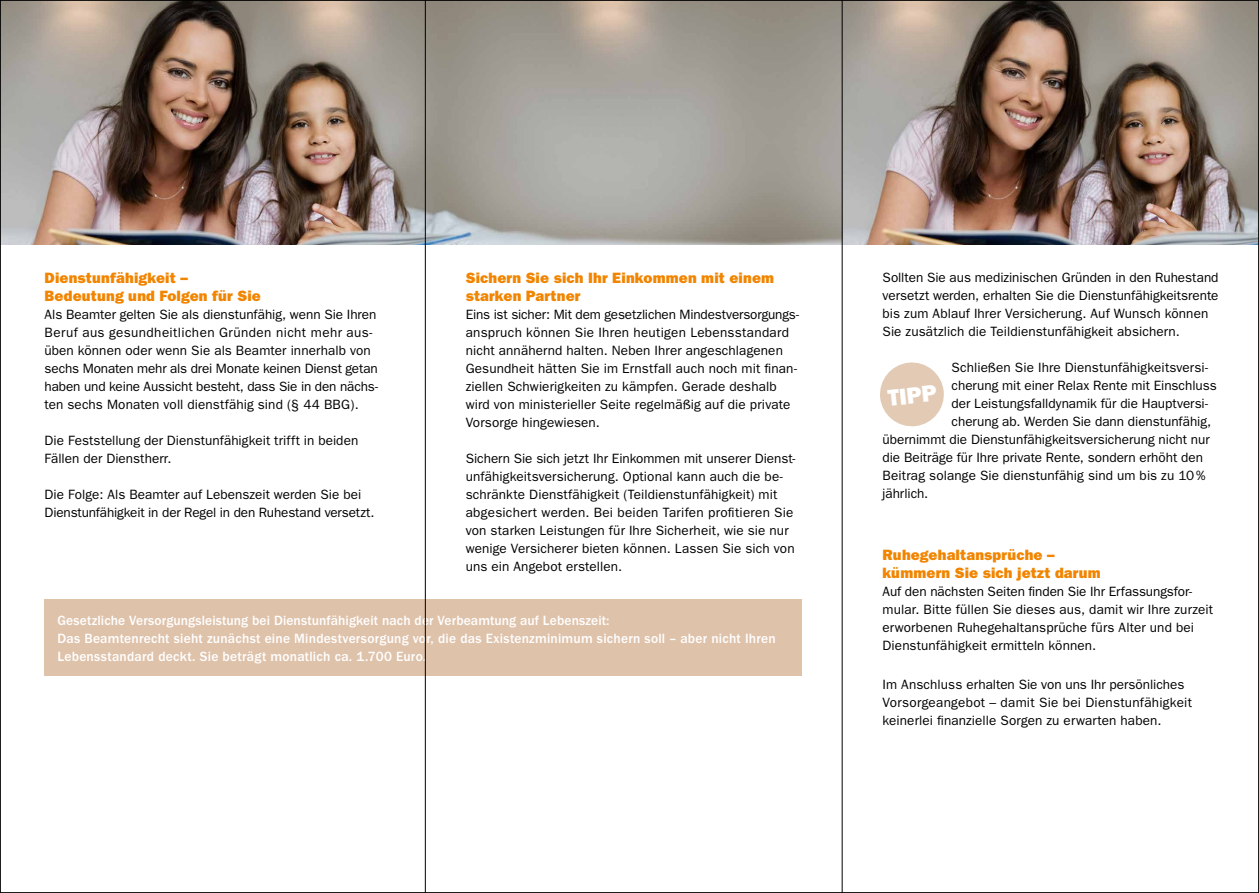
<style>
.page{position:relative;width:1259px;height:893px;background:#fff}
.page>*{position:absolute;margin:0;border:0;box-sizing:border-box;transform-origin:0 0}
.t1{font:800 23.25px "Franklin Gothic";color:#fff}
.t2{font:800 15px/18px "Franklin Gothic";letter-spacing:.01em;color:#f18500}
.t3{font:13.5px/18px "Franklin Gothic";letter-spacing:.005em;color:#000}
.t4{font:500 13.5px/18px "Franklin Gothic AXA";letter-spacing:.015em;color:#fff}
</style>
<div class="page">
<img style="left:2px;top:2px;width:1255px;height:242px">
<svg style="left:880px;top:362px;width:64px;height:65px"></svg>
<div style="left:45px;top:600px;width:756px;height:76px;background:#dfc2aa"></div>
<hr style="left:425px;top:0;width:1px;height:893px;background:#000">
<hr style="left:842px;top:0;width:1px;height:893px;background:#000">
<p class="t2" style="left:45px;top:269px;width:218px">Dienstunfähigkeit –<br>Bedeutung und Folgen für Sie</p>
<p class="t3" style="left:45px;top:306px;width:335px">Als Beamter gelten Sie als dienstunfähig, wenn Sie Ihren Beruf aus gesundheitlichen Gründen nicht mehr aus&shy;üben können oder wenn Sie als Beamter innerhalb von sechs Monaten mehr als drei Monate keinen Dienst getan haben und keine Aussicht besteht, dass Sie in den nächs&shy;ten sechs Monaten voll dienstfähig sind (§ 44 BBG).</p>
<p class="t3" style="left:45px;top:432px;width:315px">Die Feststellung der Dienstunfähigkeit trifft in beiden<br>Fällen der Dienstherr.</p>
<p class="t3" style="left:45px;top:486px;width:331px">Die Folge: Als Beamter auf Lebenszeit werden Sie bei<br>Dienstunfähigkeit in der Regel in den Ruhestand versetzt.</p>
<p class="t2" style="left:466px;top:269px;width:310px">Sichern Sie sich Ihr Einkommen mit einem starken Partner</p>
<p class="t3" style="left:466px;top:306px;width:335px">Eins ist sicher: Mit dem gesetzlichen Mindestversorgungs&shy;anspruch können Sie Ihren heutigen Lebensstandard nicht annähernd halten. Neben Ihrer angeschlagenen Gesundheit hätten Sie im Ernstfall auch noch mit finan&shy;ziellen Schwierigkeiten zu kämpfen. Gerade deshalb wird von ministerieller Seite regelmäßig auf die private Vorsorge hingewiesen.</p>
<p class="t3" style="left:466px;top:450px;width:331px">Sichern Sie sich jetzt Ihr Einkommen mit unserer Dienst&shy;unfähigkeitsversicherung. Optional kann auch die be&shy;schränkte Dienstfähigkeit (Teildienstunfähigkeit) mit abgesichert werden. Bei beiden Tarifen profitieren Sie von starken Leistungen für Ihre Sicherheit, wie sie nur wenige Versicherer bieten können. Lassen Sie sich von uns ein Angebot erstellen.</p>
<p class="t4" style="left:57px;top:611px;width:720px">Gesetzliche Versorgungsleistung bei Dienstunfähigkeit nach der Verbeamtung auf Lebenszeit:<br>Das Beamtenrecht sieht zunächst eine Mindestversorgung vor, die das Existenzminimum sichern soll – aber nicht Ihren<br>Lebensstandard deckt. Sie beträgt monatlich ca. 1.700 Euro.</p>
<p class="t3" style="left:882px;top:269px;width:337px">Sollten Sie aus medizinischen Gründen in den Ruhestand versetzt werden, erhalten Sie die Dienstunfähigkeitsrente bis zum Ablauf Ihrer Versicherung. Auf Wunsch können Sie zusätzlich die Teildienstunfähigkeit absichern.</p>
<p class="t3" style="left:951px;top:359px;width:258px">Schließen Sie Ihre Dienstunfähigkeitsversi-</p>
<p class="t3" style="left:951px;top:377px;width:267px">cherung mit einer Relax Rente mit Einschluss</p>
<p class="t3" style="left:951px;top:395px;width:258px">der Leistungsfalldynamik für die Hauptversi-</p>
<p class="t3" style="left:951px;top:413px;width:261px">cherung ab. Werden Sie dann dienstunfähig,</p>
<p class="t3" style="left:882px;top:431px;width:329px">übernimmt die Dienstunfähigkeitsversicherung nicht nur</p>
<p class="t3" style="left:882px;top:449px;width:322px">die Beiträge für Ihre private Rente, sondern erhöht den</p>
<p class="t3" style="left:882px;top:467px;width:324px">Beitrag solange Sie dienstunfähig sind um bis zu 10%</p>
<p class="t3" style="left:882px;top:485px;width:47px">jährlich.</p>
<h1 class="t1" style="left:886px;top:384px;width:51px;rotate:-6deg">TIPP</h1>
<p class="t2" style="left:882px;top:545px;width:220px">Ruhegehaltansprüche – kümmern Sie sich jetzt darum</p>
<p class="t3" style="left:882px;top:582px;width:332px">Auf den nächsten Seiten finden Sie Ihr Erfassungsfor&shy;mular. Bitte füllen Sie dieses aus, damit wir Ihre zurzeit erworbenen Ruhegehaltansprüche fürs Alter und bei Dienstunfähigkeit ermitteln können.</p>
<p class="t3" style="left:882px;top:676px;width:311px">Im Anschluss erhalten Sie von uns Ihr persönliches<br>Vorsorgeangebot – damit Sie bei Dienstunfähigkeit keinerlei finanzielle Sorgen zu erwarten haben.</p>
</div>
